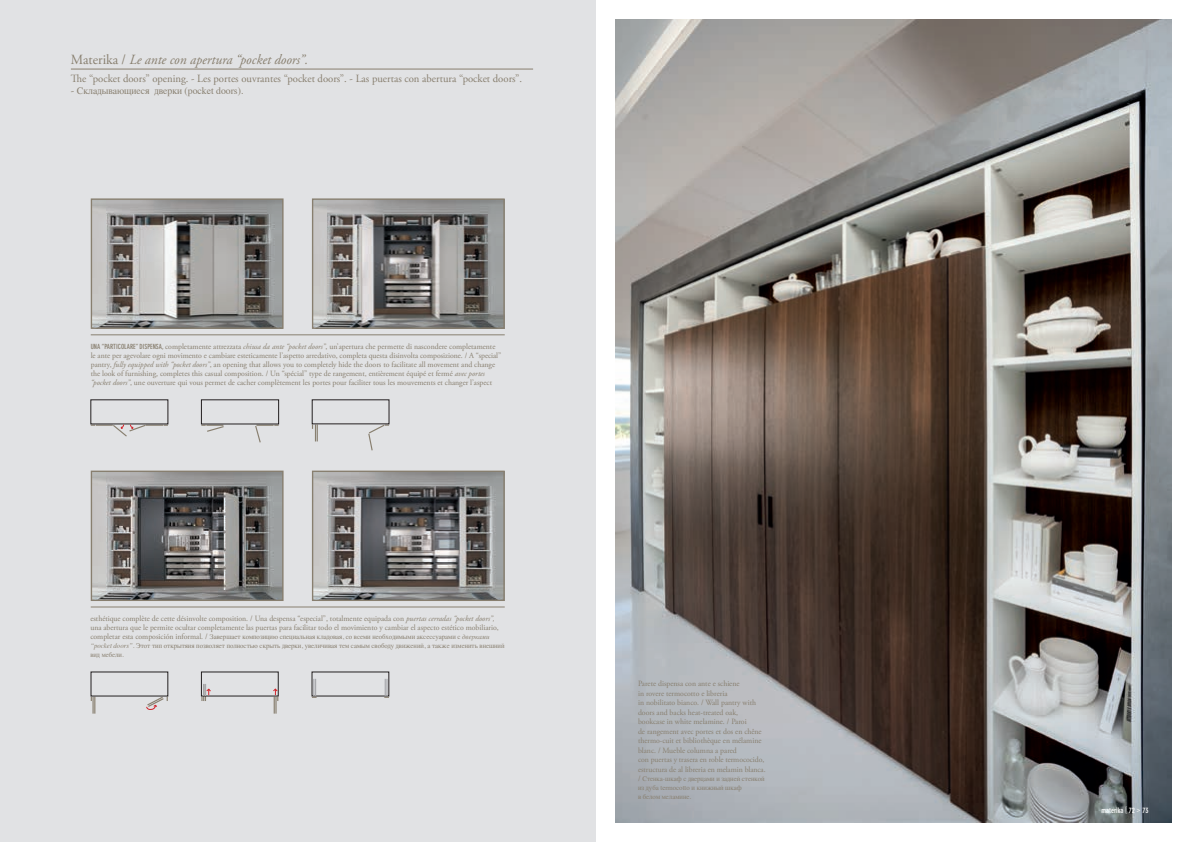
<style>
.page{position:relative;width:1191px;height:842px;background:#fff}
.page>*{position:absolute;margin:0;border:0;box-sizing:border-box;transform-origin:0 0}
.t1{font:italic 14px "Adobe Garamond Pro";color:#887f6f}
.t2{font:11px "Adobe Garamond Pro";color:#887f6f}
.t3{font:10px "Times";color:#887f6f}
.t4{font:8px/9.5px "Adobe Garamond Pro";color:#887f6f}
.t5{font:700 condensed 7.5px "DIN Neuzeit Grotesk";color:#fff}
.t6{font:7px/9px "Times";color:#887f6f}
.s1{font-style:normal}
.s2{font-family:"Adobe Garamond Pro";font-size:11px}
.s3{font-family:"DIN Neuzeit Grotesk";font-weight:700;font-stretch:condensed;font-size:7px}
.s4{font-style:italic}
.s5{font-family:"Adobe Garamond Pro";font-size:8px}
.s6{font-family:"Helvetica Neue";font-weight:300}
.s7{font-size:6.5px}
</style>
<div class="page">
<div style="left:0;top:0;width:595px;height:842px;background:#e1e2e4"></div>
<img style="left:615px;top:20px;width:556px;height:802px">
<svg style="left:91px;top:424px;width:77px;height:13px"></svg>
<svg style="left:312px;top:679px;width:4px;height:19px"></svg>
<svg style="left:384px;top:679px;width:5px;height:19px"></svg>
<svg style="left:201px;top:684px;width:10px;height:17px"></svg>
<svg style="left:273px;top:689px;width:5px;height:25px"></svg>
<svg style="left:91px;top:697px;width:4px;height:17px"></svg>
<svg style="left:146px;top:696px;width:22px;height:14px"></svg>
<svg style="left:201px;top:425px;width:23px;height:7px"></svg>
<svg style="left:254px;top:424px;width:25px;height:19px"></svg>
<svg style="left:312px;top:424px;width:6px;height:17px"></svg>
<svg style="left:367px;top:424px;width:22px;height:27px"></svg>
<img style="left:93px;top:200px;width:188px;height:127px">
<div style="left:91px;top:198px;width:192px;height:131px;border:1px solid #887f6f"></div>
<img style="left:314px;top:473px;width:189px;height:126px">
<div style="left:312px;top:471px;width:193px;height:130px;border:1px solid #887f6f"></div>
<img style="left:93px;top:473px;width:188px;height:126px">
<div style="left:91px;top:471px;width:192px;height:130px;border:1px solid #887f6f"></div>
<img style="left:314px;top:200px;width:189px;height:127px">
<div style="left:312px;top:198px;width:193px;height:131px;border:1px solid #887f6f"></div>
<hr style="left:71px;top:69px;width:462px;height:1px;background:#887f6f">
<hr style="left:91px;top:335px;width:414px;height:1px;background:#887f6f">
<hr style="left:91px;top:607px;width:414px;height:1px;background:#887f6f">
<h1 class="t1" style="left:71px;top:51px;width:239px"><span class="s1">Materika /</span> Le ante con apertura “pocket doors”.</h1>
<h2 class="t2" style="left:71px;top:72px;width:453px">The “pocket doors” opening. - Les portes ouvrantes “pocket doors”. - Las puertas con abertura “pocket doors”.</h2>
<p class="t3" style="left:71px;top:82px;width:174px"><span class="s2">-</span> Складывающиеся дверки (pocket doors).</p>
<p class="t4" style="left:91px;top:342px;width:412px;line-height:9px"><span class="s3">UNA “PARTICOLARE” DISPENSA,</span> completamente attrezzata <span class="s4">chiusa da ante “pocket doors”</span>, un’apertura che permette di nascondere completamente le ante per agevolare ogni movimento e cambiare esteticamente l’aspetto arredativo, completa questa disinvolta composizione. / A “special” pantry, <span class="s4">fully equipped with “pocket doors”</span>, an opening that allows you to completely hide the doors to facilitate all movement and change the look of furnishing, completes this casual composition. / Un “spécial” type de rangement, entièrement équipé et fermé <span class="s4">avec portes “pocket doors”</span>, une ouverture qui vous permet de cacher complètement les portes pour faciliter tous les mouvements et changer l’aspect</p>
<p class="t4" style="left:90px;top:614px;width:410px;line-height:9px">esthétique complète de cette désinvolte composition. / Una despensa “especial”, totalmente equipada con <span class="s4">puertas cerradas “pocket doors”, </span>una abertura que le permite ocultar completamente las puertas para facilitar todo el movimiento y cambiar el aspecto estético mobiliario,</p>
<p class="t6" style="left:90px;top:631px;width:416px"><span class="s5">completar esta composición informal. /</span> Завершает композицию специальная кладовая, со всеми необходимыми аксессуарами с <span class="s4">дверками “pocket doors”</span>. Этот тип открытяия позволяет полностью скрыть дверки, увеличивая тем самым свободу движений, а также изменить внешний вид мебели.</p>
<p class="t4" style="left:638px;top:679px;width:129px">Parete dispensa con ante e schiene<br>in rovere termocotto e libreria<br>in nobilitato bianco. / Wall pantry with doors and backs heat-treated oak, bookcase in white melamine. / Paroi<br>de rangement avec portes et dos en chêne thermo-cuit et bibliothèque en mélamine blanc. / Mueble columna a pared<br>con puertas y trasera en roble termococido, estructura de al libreria en melamin blanca.</p>
<p class="t6" style="left:638px;top:774px;width:128px"><span class="s5">/</span> Стенка-шкаф с дверцами и задней стенкой из дуба termocotto и книжный шкаф<br>в белом меламине.</p>
<p class="t5" style="left:1101px;top:805px;width:48px">materika <span class="s6">[</span> 72 <span class="s7">&gt;</span> 73</p>
</div>
